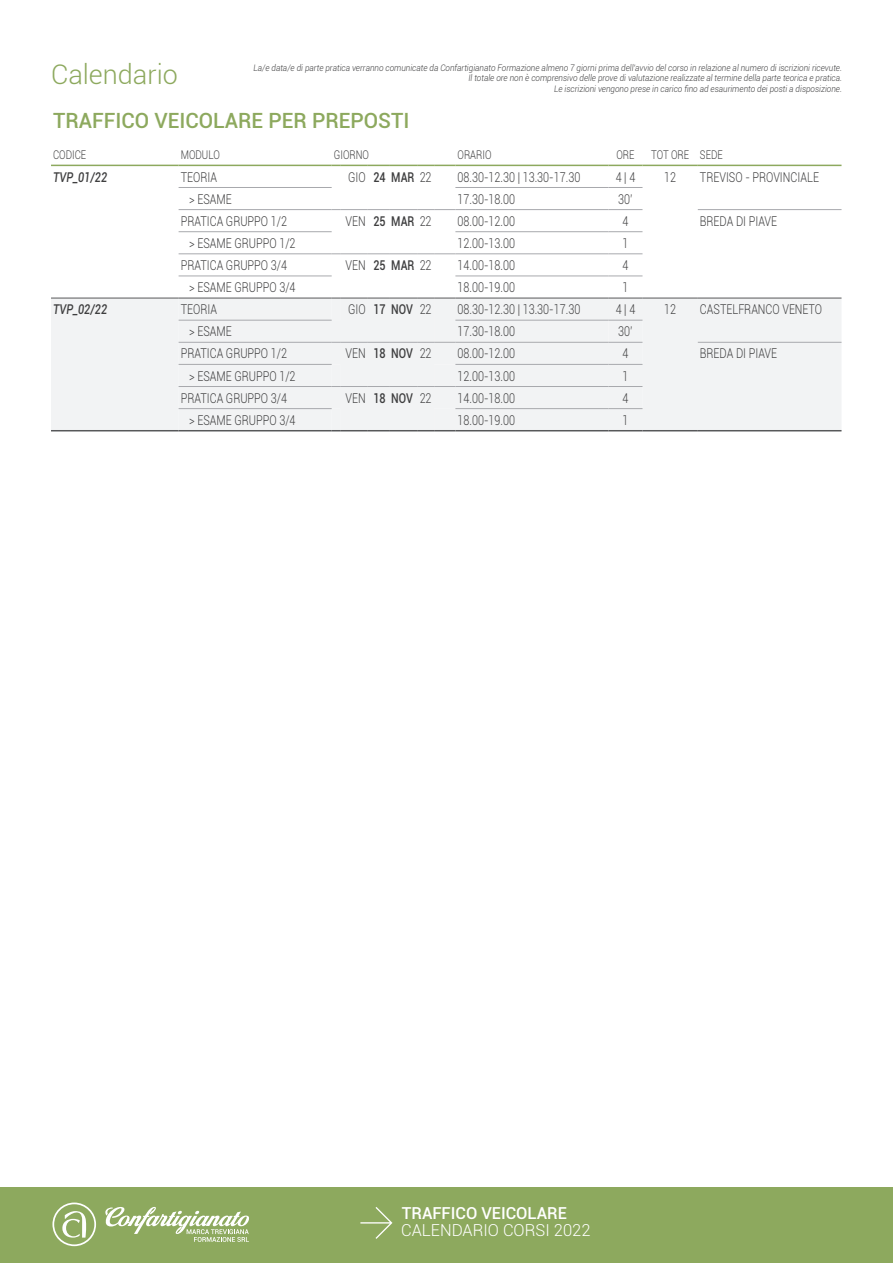
<style>
.page{position:relative;width:893px;height:1263px;background:#fff}
.page>*{position:absolute;margin:0;border:0;box-sizing:border-box;transform-origin:0 0}
.t1{font:300 27px "Roboto";color:#8da95e}
.t2{font:500 21px "Roboto";color:#8da95e}
.t3{font:300 16.5px "Roboto";color:#fff}
.t4{font:500 16.5px "Roboto";color:#fff}
.t5{font:300 13.5px "Roboto";color:#3e3e3f;scale:.8 1}
.t6{font:500 13.5px "Roboto";color:#3e3e3f;scale:.8 1}
.t7{font:italic 500 13.5px "Roboto";color:#3e3e3f;scale:.8 1}
.t8{font:300 12px "Roboto";color:#3e3e3f;scale:.8 1}
.t9{font:italic 300 9px "Roboto";color:#3e3e3f;scale:.9 1}
.s1{font-weight:300}
</style>
<div class="page">
<div style="left:0;top:1187px;width:893px;height:76px;background:#8da95e"></div>
<svg style="left:360px;top:1207px;width:32px;height:32px"></svg>
<svg style="left:52px;top:1202px;width:44px;height:44px"></svg>
<svg style="left:105px;top:1207px;width:144px;height:35px"></svg>
<div style="left:51px;top:299px;width:790px;height:131px;background:#f2f3f4"></div>
<div style="left:179px;top:299px;width:463px;height:131px;background:#f2f3f4"></div>
<hr style="left:455px;top:187px;width:153px;height:1px;background:#a8a9ad">
<hr style="left:455px;top:320px;width:153px;height:1px;background:#a8a9ad">
<hr style="left:179px;top:209px;width:153px;height:1px;background:#a8a9ad">
<hr style="left:179px;top:253px;width:153px;height:1px;background:#a8a9ad">
<hr style="left:179px;top:342px;width:153px;height:1px;background:#a8a9ad">
<hr style="left:179px;top:386px;width:153px;height:1px;background:#a8a9ad">
<hr style="left:455px;top:231px;width:153px;height:1px;background:#a8a9ad">
<hr style="left:608px;top:231px;width:34px;height:1px;background:#a8a9ad">
<hr style="left:455px;top:276px;width:153px;height:1px;background:#a8a9ad">
<hr style="left:608px;top:276px;width:34px;height:1px;background:#a8a9ad">
<hr style="left:455px;top:364px;width:153px;height:1px;background:#a8a9ad">
<hr style="left:608px;top:364px;width:34px;height:1px;background:#a8a9ad">
<hr style="left:455px;top:408px;width:153px;height:1px;background:#a8a9ad">
<hr style="left:608px;top:408px;width:34px;height:1px;background:#a8a9ad">
<hr style="left:698px;top:209px;width:143px;height:1px;background:#a8a9ad">
<hr style="left:698px;top:342px;width:143px;height:1px;background:#a8a9ad">
<hr style="left:179px;top:187px;width:153px;height:1px;background:#a8a9ad">
<hr style="left:179px;top:320px;width:153px;height:1px;background:#a8a9ad">
<hr style="left:608px;top:187px;width:34px;height:1px;background:#a8a9ad">
<hr style="left:608px;top:320px;width:34px;height:1px;background:#a8a9ad">
<svg style="left:332px;top:209px;width:123px;height:1px"></svg>
<svg style="left:332px;top:253px;width:123px;height:1px"></svg>
<svg style="left:332px;top:342px;width:123px;height:1px"></svg>
<svg style="left:332px;top:386px;width:123px;height:1px"></svg>
<hr style="left:455px;top:209px;width:153px;height:1px;background:#a8a9ad">
<hr style="left:608px;top:209px;width:34px;height:1px;background:#a8a9ad">
<hr style="left:455px;top:253px;width:153px;height:1px;background:#a8a9ad">
<hr style="left:608px;top:253px;width:34px;height:1px;background:#a8a9ad">
<hr style="left:455px;top:342px;width:153px;height:1px;background:#a8a9ad">
<hr style="left:608px;top:342px;width:34px;height:1px;background:#a8a9ad">
<hr style="left:455px;top:386px;width:153px;height:1px;background:#a8a9ad">
<hr style="left:608px;top:386px;width:34px;height:1px;background:#a8a9ad">
<hr style="left:51px;top:165px;width:128px;height:1px;background:#8da95e">
<hr style="left:179px;top:165px;width:153px;height:1px;background:#8da95e">
<svg style="left:332px;top:165px;width:123px;height:1px"></svg>
<hr style="left:455px;top:165px;width:153px;height:1px;background:#8da95e">
<hr style="left:608px;top:165px;width:34px;height:1px;background:#8da95e">
<hr style="left:642px;top:165px;width:56px;height:1px;background:#8da95e">
<hr style="left:698px;top:165px;width:143px;height:1px;background:#8da95e">
<hr style="left:179px;top:231px;width:153px;height:1px;background:#a8a9ad">
<hr style="left:179px;top:364px;width:153px;height:1px;background:#a8a9ad">
<hr style="left:179px;top:276px;width:153px;height:1px;background:#a8a9ad">
<hr style="left:179px;top:408px;width:153px;height:1px;background:#a8a9ad">
<hr style="left:51px;top:298px;width:128px;height:1px;background:#57585a">
<hr style="left:179px;top:298px;width:153px;height:1px;background:#57585a">
<svg style="left:332px;top:298px;width:123px;height:1px"></svg>
<hr style="left:455px;top:298px;width:153px;height:1px;background:#57585a">
<hr style="left:608px;top:298px;width:34px;height:1px;background:#57585a">
<hr style="left:642px;top:298px;width:56px;height:1px;background:#57585a">
<hr style="left:698px;top:298px;width:143px;height:1px;background:#57585a">
<hr style="left:51px;top:430px;width:128px;height:1px;background:#57585a">
<hr style="left:179px;top:430px;width:153px;height:1px;background:#57585a">
<svg style="left:332px;top:430px;width:123px;height:1px"></svg>
<hr style="left:455px;top:430px;width:153px;height:1px;background:#57585a">
<hr style="left:608px;top:430px;width:34px;height:1px;background:#57585a">
<hr style="left:642px;top:430px;width:56px;height:1px;background:#57585a">
<hr style="left:698px;top:430px;width:143px;height:1px;background:#57585a">
<p class="t1" style="left:51px;top:56px;width:128px">Calendario</p>
<p class="t2" style="left:53px;top:105px;width:358px">TRAFFICO VEICOLARE PER PREPOSTI</p>
<p class="t8" style="left:53px;top:146px;width:43px">CODICE</p>
<p class="t8" style="left:181px;top:146px;width:50px">MODULO</p>
<p class="t8" style="left:334px;top:146px;width:45px">GIORNO</p>
<p class="t8" style="left:458px;top:146px;width:44px">ORARIO</p>
<p class="t8" style="left:616px;top:146px;width:24px">ORE</p>
<p class="t8" style="left:651px;top:146px;width:49px">TOT ORE</p>
<p class="t8" style="left:700px;top:146px;width:30px">SEDE</p>
<p class="t7" style="left:53px;top:167px;width:69px">TVP_01/22</p>
<p class="t5" style="left:181px;top:167px;width:47px">TEORIA</p>
<p class="t5" style="left:348px;top:167px;width:24px">GIO</p>
<p class="t6" style="left:373px;top:167px;width:74px">24 MAR <span class="s1">22</span></p>
<p class="t5" style="left:458px;top:167px;width:155px">08.30-12.30 | 13.30-17.30</p>
<p class="t5" style="left:616px;top:167px;width:26px">4 | 4</p>
<p class="t5" style="left:664px;top:167px;width:16px">12</p>
<p class="t5" style="left:700px;top:167px;width:150px">TREVISO - PROVINCIALE</p>
<p class="t5" style="left:189px;top:189px;width:55px">&gt; ESAME</p>
<p class="t5" style="left:458px;top:189px;width:73px">17.30-18.00</p>
<p class="t5" style="left:618px;top:189px;width:20px">30’</p>
<p class="t5" style="left:181px;top:212px;width:134px">PRATICA GRUPPO 1/2</p>
<p class="t5" style="left:345px;top:212px;width:27px">VEN</p>
<p class="t6" style="left:373px;top:211px;width:74px">25 MAR <span class="s1">22</span></p>
<p class="t5" style="left:458px;top:212px;width:73px">08.00-12.00</p>
<p class="t5" style="left:622px;top:212px;width:9px">4</p>
<p class="t5" style="left:700px;top:212px;width:98px">BREDA DI PIAVE</p>
<p class="t5" style="left:189px;top:234px;width:134px">&gt; ESAME GRUPPO 1/2</p>
<p class="t5" style="left:458px;top:234px;width:73px">12.00-13.00</p>
<p class="t5" style="left:622px;top:234px;width:9px">1</p>
<p class="t5" style="left:181px;top:256px;width:134px">PRATICA GRUPPO 3/4</p>
<p class="t5" style="left:345px;top:256px;width:27px">VEN</p>
<p class="t6" style="left:373px;top:256px;width:74px">25 MAR <span class="s1">22</span></p>
<p class="t5" style="left:458px;top:256px;width:73px">14.00-18.00</p>
<p class="t5" style="left:622px;top:256px;width:9px">4</p>
<p class="t5" style="left:189px;top:278px;width:134px">&gt; ESAME GRUPPO 3/4</p>
<p class="t5" style="left:458px;top:278px;width:73px">18.00-19.00</p>
<p class="t5" style="left:622px;top:278px;width:9px">1</p>
<p class="t7" style="left:53px;top:300px;width:69px">TVP_02/22</p>
<p class="t5" style="left:181px;top:300px;width:47px">TEORIA</p>
<p class="t5" style="left:348px;top:300px;width:24px">GIO</p>
<p class="t6" style="left:373px;top:300px;width:51px">17 NOV</p>
<p class="t5" style="left:420px;top:300px;width:16px">22</p>
<p class="t5" style="left:458px;top:300px;width:155px">08.30-12.30 | 13.30-17.30</p>
<p class="t5" style="left:616px;top:300px;width:26px">4 | 4</p>
<p class="t5" style="left:664px;top:300px;width:16px">12</p>
<p class="t5" style="left:700px;top:300px;width:154px">CASTELFRANCO VENETO</p>
<p class="t5" style="left:189px;top:322px;width:55px">&gt; ESAME</p>
<p class="t5" style="left:458px;top:322px;width:73px">17.30-18.00</p>
<p class="t5" style="left:618px;top:322px;width:20px">30’</p>
<p class="t5" style="left:181px;top:344px;width:134px">PRATICA GRUPPO 1/2</p>
<p class="t5" style="left:345px;top:344px;width:27px">VEN</p>
<p class="t6" style="left:373px;top:344px;width:51px">18 NOV</p>
<p class="t5" style="left:420px;top:344px;width:16px">22</p>
<p class="t5" style="left:458px;top:344px;width:73px">08.00-12.00</p>
<p class="t5" style="left:622px;top:344px;width:9px">4</p>
<p class="t5" style="left:700px;top:344px;width:98px">BREDA DI PIAVE</p>
<p class="t5" style="left:189px;top:366px;width:134px">&gt; ESAME GRUPPO 1/2</p>
<p class="t5" style="left:458px;top:366px;width:73px">12.00-13.00</p>
<p class="t5" style="left:622px;top:366px;width:9px">1</p>
<p class="t5" style="left:181px;top:388px;width:134px">PRATICA GRUPPO 3/4</p>
<p class="t5" style="left:345px;top:388px;width:27px">VEN</p>
<p class="t6" style="left:373px;top:388px;width:51px">18 NOV</p>
<p class="t5" style="left:420px;top:388px;width:16px">22</p>
<p class="t5" style="left:458px;top:388px;width:73px">14.00-18.00</p>
<p class="t5" style="left:622px;top:388px;width:9px">4</p>
<p class="t5" style="left:189px;top:411px;width:134px">&gt; ESAME GRUPPO 3/4</p>
<p class="t5" style="left:458px;top:411px;width:73px">18.00-19.00</p>
<p class="t5" style="left:622px;top:411px;width:9px">1</p>
<p class="t9" style="left:253px;top:61px;width:656px">La/e data/e di parte pratica verranno comunicate da Confartigianato Formazione almeno 7 giorni prima dell’avvio del corso in relazione al numero di iscrizioni ricevute.</p>
<p class="t9" style="left:468px;top:72px;width:417px">Il totale ore non è comprensivo delle prove di valutazione realizzate al termine della parte teorica e pratica.</p>
<p class="t9" style="left:554px;top:83px;width:321px">Le iscrizioni vengono prese in carico fino ad esaurimento dei posti a disposizione.</p>
<p class="t4" style="left:402px;top:1201px;width:167px">TRAFFICO VEICOLARE</p>
<p class="t3" style="left:401px;top:1218px;width:191px">CALENDARIO CORSI 2022</p>
</div>
